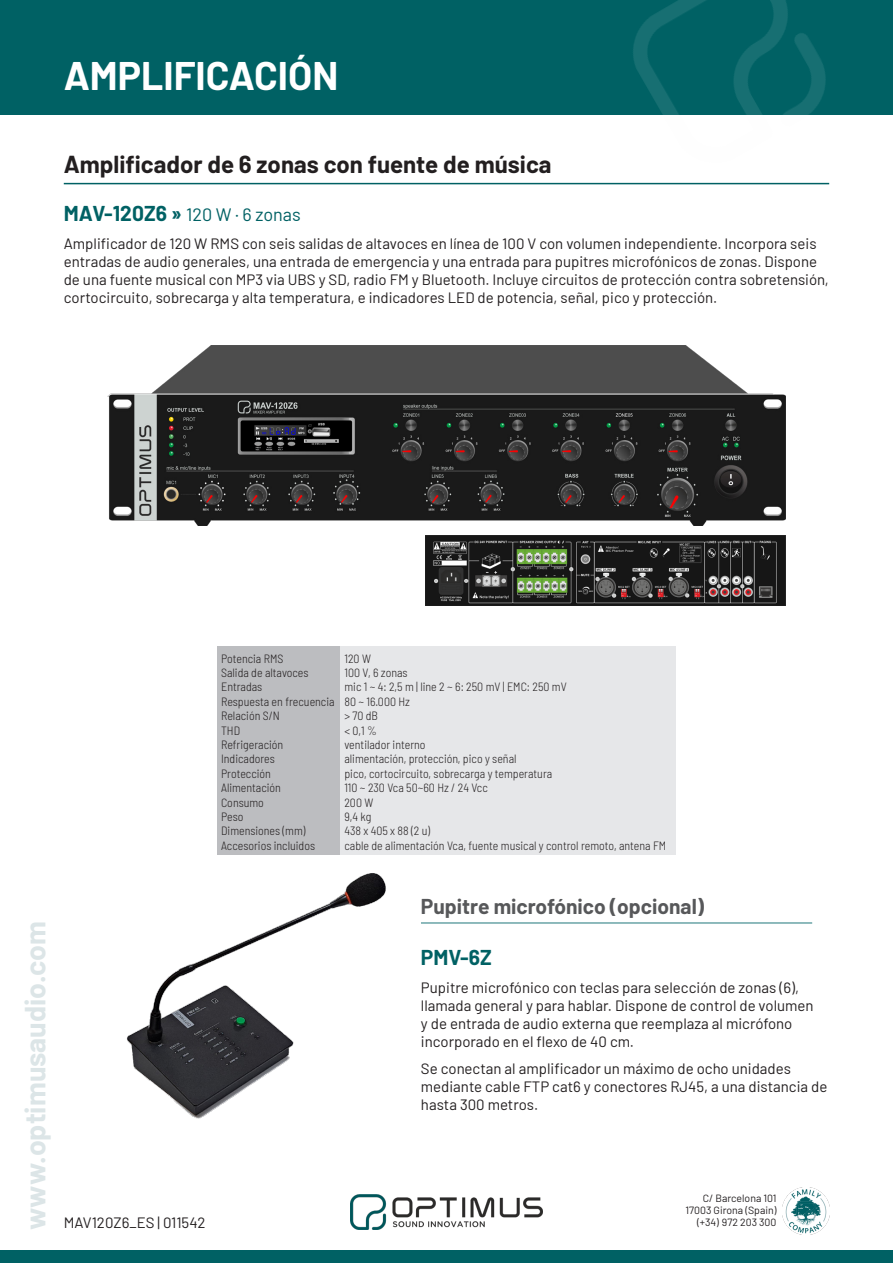
<style>
.page{position:relative;width:893px;height:1263px;background:#fff}
.page>*{position:absolute;margin:0;border:0;box-sizing:border-box;transform-origin:0 0}
.TITULAR1{font:700 39px "Barlow";color:#fff}
.INFOPIE{font:700 28.5px "Barlow";color:#dce5e7}
.TITULAR2{font:700 24px "Barlow";color:#231f20}
.TUTULAR3{font:700 21px "Barlow";color:#57585a}
.MODELO{font:700 21px "Barlow";color:#006164}
.MODELO-2{font:18px "Barlow";color:#006164}
.DESCRIPCIÓN{font:15px/18px "Barlow";color:#231f20}
.INFOPIE-2{font:15px "Barlow";color:#231f20}
.TABLA{font:300 semi-condensed 12px "Barlow";color:#231f20}
.INFOPIE-3{font:10.5px "Barlow";color:#231f20}
.s1{font-weight:700;font-size:21px}
</style>
<div class="page">
<div style="left:0;top:0;width:893px;height:115px;background:#006164"></div>
<img style="left:611px;top:0;width:219px;height:184px">
<hr style="left:64px;top:183px;width:765px;height:1px;background:#006164">
<div style="left:217px;top:646px;width:123px;height:209px;background:#bcbdc0"></div>
<div style="left:340px;top:646px;width:336px;height:209px;background:#e6e7e9"></div>
<img style="left:107px;top:346px;width:679px;height:180px">
<img style="left:425px;top:535px;width:361px;height:71px">
<hr style="left:421px;top:923px;width:391px;height:1px;background:#1d777b">
<div style="left:0;top:1250px;width:893px;height:13px;background:#006164"></div>
<img style="left:351px;top:1194px;width:191px;height:36px">
<img style="left:782px;top:1187px;width:47px;height:47px">
<img style="left:127px;top:873px;width:259px;height:246px">
<p class="TITULAR1" style="left:64px;top:47px;width:276px">AMPLIFICACIÓN</p>
<p class="TITULAR2" style="left:64px;top:146px;width:489px">Amplificador de 6 zonas con fuente de música</p>
<p class="MODELO-2" style="left:64px;top:201px;width:239px"><span class="s1">MAV-120Z6 »</span> 120 W · 6 zonas</p>
<p class="DESCRIPCIÓN" style="left:64px;top:233px;width:767px">Amplificador de 120 W RMS con seis salidas de altavoces en línea de 100 V con volumen independiente. Incorpora seis entradas de audio generales, una entrada de emergencia y una entrada para pupitres microfónicos de zonas. Dispone de una fuente musical con MP3 via UBS y SD, radio FM y Bluetooth. Incluye circuitos de protección contra sobretensión, cortocircuito, sobrecarga y alta temperatura, e indicadores LED de potencia, señal, pico y protección.</p>
<p class="TABLA" style="left:221px;top:650px;width:64px">Potencia RMS</p>
<p class="TABLA" style="left:221px;top:664px;width:89px">Salida de altavoces</p>
<p class="TABLA" style="left:221px;top:678px;width:43px">Entradas</p>
<p class="TABLA" style="left:221px;top:693px;width:115px">Respuesta en frecuencia</p>
<p class="TABLA" style="left:221px;top:707px;width:60px">Relación S/N</p>
<p class="TABLA" style="left:221px;top:722px;width:21px">THD</p>
<p class="TABLA" style="left:221px;top:736px;width:64px">Refrigeración</p>
<p class="TABLA" style="left:221px;top:750px;width:55px">Indicadores</p>
<p class="TABLA" style="left:221px;top:765px;width:51px">Protección</p>
<p class="TABLA" style="left:221px;top:779px;width:61px">Alimentación</p>
<p class="TABLA" style="left:221px;top:794px;width:44px">Consumo</p>
<p class="TABLA" style="left:221px;top:808px;width:24px">Peso</p>
<p class="TABLA" style="left:221px;top:822px;width:86px">Dimensiones (mm)</p>
<p class="TABLA" style="left:221px;top:837px;width:95px">Accesorios incluidos</p>
<p class="TABLA" style="left:344px;top:650px;width:28px">120 W</p>
<p class="TABLA" style="left:344px;top:664px;width:65px">100 V, 6 zonas</p>
<p class="TABLA" style="left:344px;top:678px;width:224px">mic 1 ~ 4: 2,5 m | line 2 ~ 6: 250 mV | EMC: 250 mV</p>
<p class="TABLA" style="left:344px;top:693px;width:67px">80 ~ 16.000 Hz</p>
<p class="TABLA" style="left:344px;top:707px;width:35px">&gt; 70 dB</p>
<p class="TABLA" style="left:344px;top:722px;width:34px">&lt; 0,1 %</p>
<p class="TABLA" style="left:344px;top:736px;width:83px">ventilador interno</p>
<p class="TABLA" style="left:344px;top:750px;width:174px">alimentación, protección, pico y señal</p>
<p class="TABLA" style="left:344px;top:765px;width:209px">pico, cortocircuito, sobrecarga y temperatura</p>
<p class="TABLA" style="left:344px;top:779px;width:145px">110 ~ 230 Vca 50~60 Hz / 24 Vcc</p>
<p class="TABLA" style="left:344px;top:794px;width:30px">200 W</p>
<p class="TABLA" style="left:344px;top:808px;width:28px">9,4 kg</p>
<p class="TABLA" style="left:344px;top:822px;width:87px">438 x 405 x 88 (2 u)</p>
<p class="TABLA" style="left:344px;top:837px;width:323px">cable de alimentación Vca, fuente musical y control remoto, antena FM</p>
<p class="INFOPIE" style="left:14px;top:1230px;width:310px;rotate:-90deg">www.optimusaudio.com</p>
<p class="TUTULAR3" style="left:421px;top:891px;width:285px">Pupitre microfónico (opcional)</p>
<p class="MODELO" style="left:421px;top:942px;width:72px">PMV-6Z</p>
<p class="DESCRIPCIÓN" style="left:421px;top:977px;width:394px">Pupitre microfónico con teclas para selección de zonas (6), llamada general y para hablar. Dispone de control de volumen y de entrada de audio externa que reemplaza al micrófono incorporado en el flexo de 40 cm.</p>
<p class="DESCRIPCIÓN" style="left:421px;top:1058px;width:408px">Se conectan al amplificador un máximo de ocho unidades mediante cable FTP cat6 y conectores RJ45, a una distancia de hasta 300 metros.</p>
<p class="INFOPIE-3" style="left:703px;top:1191px;width:75px">C/ Barcelona 101</p>
<p class="INFOPIE-3" style="left:686px;top:1203px;width:92px">17003 Girona (Spain)</p>
<p class="INFOPIE-2" style="left:64px;top:1211px;width:143px">MAV120Z6_ES | 011542</p>
<p class="INFOPIE-3" style="left:697px;top:1215px;width:81px">(+34) 972 203 300</p>
</div>
